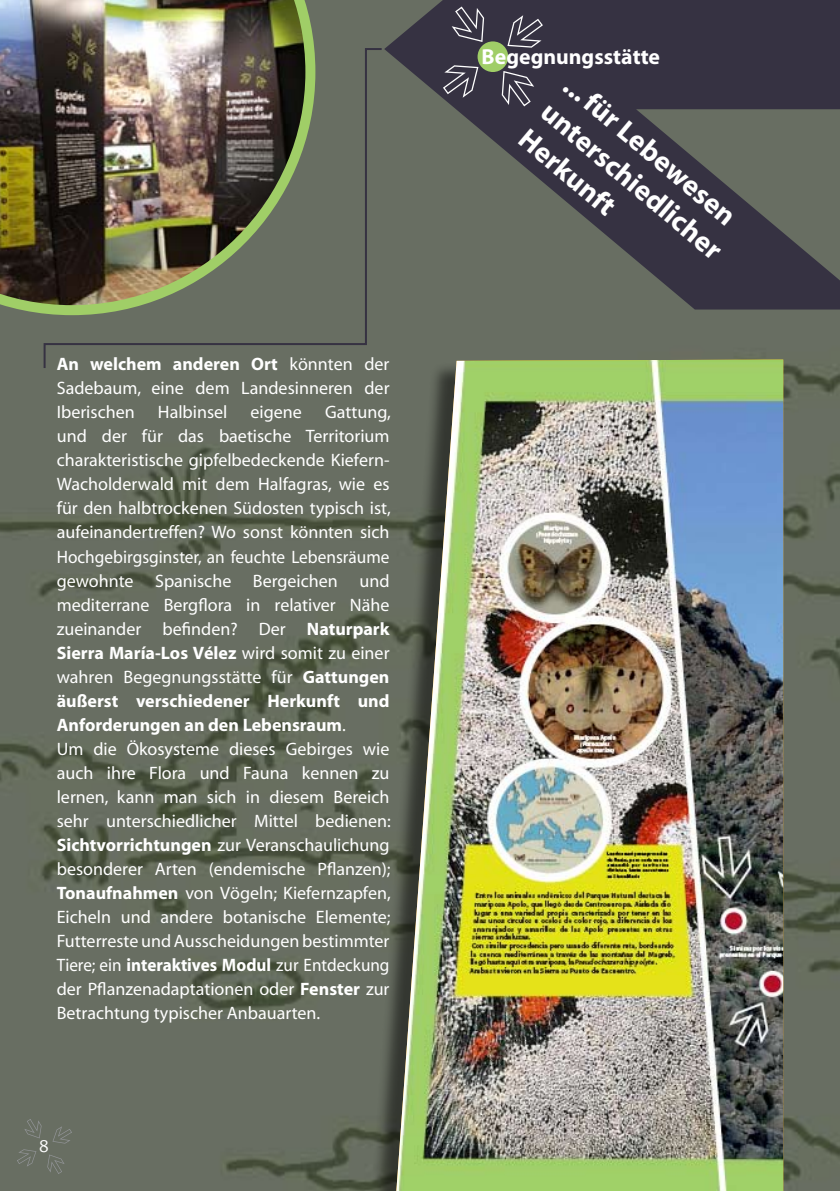
<style>
.page{position:relative;width:840px;height:1191px;background:#fff}
.page>*{position:absolute;margin:0;border:0;box-sizing:border-box;transform-origin:0 0}
.t1{font:700 29px/34.8px "Myriad";color:#fff}
.t2{font:700 21.8px "Myriad";color:#fff}
.t3{font:18px/24px "Myriad";color:#fff;text-align:justify}
.t4{font:18px "Meta";color:#fff}
.s1{font-weight:700}
</style>
<div class="page">
<img style="left:0;top:0;width:839px;height:1191px">
<img style="left:0;top:0;width:315px;height:315px">
<svg style="left:384px;top:0;width:455px;height:309px;background:#4b4c4f"></svg>
<svg style="left:442px;top:65px;width:36px;height:33px"></svg>
<svg style="left:507px;top:15px;width:35px;height:33px"></svg>
<svg style="left:501px;top:71px;width:33px;height:35px"></svg>
<svg style="left:451px;top:7px;width:33px;height:35px"></svg>
<div style="left:477px;top:41px;width:31px;height:31px;background:#a0ce67;border-radius:50%"></div>
<img style="left:43px;top:47px;width:340px;height:323px">
<div style="left:368px;top:360px;width:417px;height:831px;background:#000;opacity:.5"></div>
<img style="left:396px;top:359px;width:386px;height:832px">
<svg style="left:17px;top:1149px;width:19px;height:17px"></svg>
<svg style="left:52px;top:1126px;width:20px;height:17px"></svg>
<svg style="left:47px;top:1154px;width:18px;height:20px"></svg>
<svg style="left:24px;top:1119px;width:18px;height:19px"></svg>
<p class="t3" style="left:57px;top:353px;width:334px"><span class="s1">An welchem anderen Ort</span> könnten der Sadebaum, eine dem Landesinneren der Iberischen</p>
<p class="t3" style="left:158px;top:401px;width:71px">Halbinsel</p>
<p class="t3" style="left:250px;top:401px;width:53px">eigene</p>
<p class="t3" style="left:57px;top:401px;width:335px;text-align:left;text-indent:268px">Gattung, und der für das baetische Territorium charakteristische gipfelbedeckende Kiefern-Wacholderwald mit dem Halfagras, wie es für den halbtrockenen Südosten typisch ist, aufeinandertreffen? Wo sonst könnten sich Hochgebirgsginster, an feuchte Lebensräume gewohnte Spanische Bergeichen und mediterrane Bergflora in relativer Nähe zueinander befinden? Der <span class="s1">Naturpark Sierra María-Los Vélez</span> wird somit zu einer wahren Begegnungsstätte für <span class="s1">Gattungen äußerst verschiedener Herkunft und Anforderungen an den Lebensraum</span>.<br>Um die Ökosysteme dieses Gebirges wie auch ihre Flora und Fauna kennen zu lernen, kann man sich in diesem Bereich sehr unterschiedlicher Mittel bedienen:<br><span class="s1">Sichtvorrichtungen</span> zur Veranschaulichung besonderer Arten (endemische Pflanzen); <span class="s1">Tonaufnahmen</span> von Vögeln; Kiefernzapfen, Eicheln und andere botanische Elemente; Futterreste und Ausscheidungen bestimmter Tiere; ein <span class="s1">interaktives Modul</span> zur Entdeckung der Pflanzenadaptationen oder <span class="s1">Fenster</span> zur Betrachtung typischer Anbauarten.</p>
<p class="t4" style="left:39px;top:1135px;width:11px">8</p>
<p class="t2" style="left:481px;top:45px;width:180px">Begegnungsstätte</p>
<h1 class="t1" style="left:577px;top:69px;width:228px;rotate:40deg">... für Lebewesen unterschiedlicher<br>Herkunft</h1>
</div>
